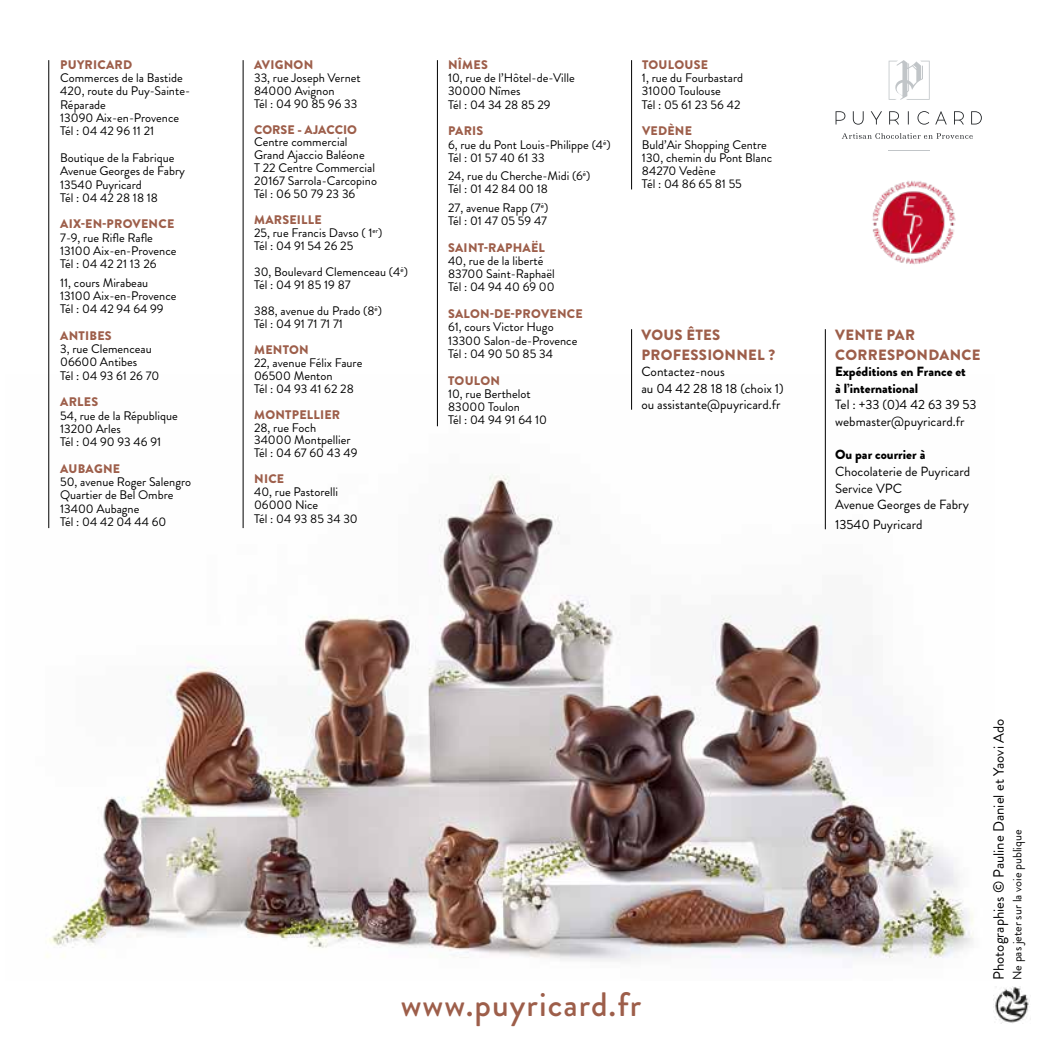
<style>
.page{position:relative;width:1042px;height:1042px;background:#fff}
.page>*{position:absolute;margin:0;border:0;box-sizing:border-box;transform-origin:0 0}
.t1{font:500 33.95px "Brandon Grotesque";letter-spacing:.03em;color:#9d5e4a}
.t2{font:900 14.88px/19.9px "Brandon Grotesque";letter-spacing:.02em;color:#9d5e4a}
.t3{font:14.88px "Brandon Grotesque";color:#000}
.t4{font:13.3px/16.6px "Brandon Grotesque";color:#000}
.t5{font:900 13.3px/16.6px "Brandon Grotesque";color:#000}
.t6{font:12.42px/13.3px "Brandon Grotesque";color:#000}
.t7{font:900 12.42px "Brandon Grotesque";letter-spacing:.02em;color:#9d5e4a}
.t8{font:900 12.42px "Brandon Grotesque";color:#9d5e4a}
.t9{font:12.25px "Brandon Grotesque";color:#000}
.s1{font-weight:900;color:#9d5e4a}
</style>
<div class="page">
<img style="left:46px;top:374px;width:927px;height:587px">
<svg style="left:835px;top:111px;width:10px;height:13px"></svg>
<svg style="left:853px;top:111px;width:10px;height:14px"></svg>
<svg style="left:871px;top:111px;width:11px;height:13px"></svg>
<svg style="left:889px;top:111px;width:10px;height:13px"></svg>
<svg style="left:908px;top:111px;width:1px;height:13px"></svg>
<svg style="left:917px;top:111px;width:12px;height:14px"></svg>
<svg style="left:935px;top:111px;width:12px;height:13px"></svg>
<svg style="left:954px;top:111px;width:10px;height:13px"></svg>
<svg style="left:971px;top:111px;width:11px;height:13px"></svg>
<hr style="left:888px;top:150px;width:41px;height:1px;background:#c1c5c8">
<svg style="left:888px;top:60px;width:41px;height:40px"></svg>
<svg style="left:842px;top:133px;width:130px;height:6px"></svg>
<img style="left:872px;top:181px;width:84px;height:84px">
<hr style="left:48px;top:60px;width:1px;height:468px;background:#000">
<hr style="left:243px;top:60px;width:1px;height:468px;background:#000">
<hr style="left:825px;top:329px;width:1px;height:200px;background:#000">
<hr style="left:631px;top:60px;width:1px;height:129px;background:#000">
<hr style="left:437px;top:60px;width:1px;height:366px;background:#000">
<hr style="left:631px;top:329px;width:1px;height:81px;background:#000">
<img style="left:993px;top:986px;width:38px;height:37px">
<p class="t7" style="left:60px;top:56px;width:74px">PUYRICARD</p>
<p class="t6" style="left:60px;top:71px;width:132px">Commerces de la Bastide<br>420, route du Puy-Sainte-<br>Réparade<br>13090 Aix-en-Provence<br>Tél : 04 42 96 11 21</p>
<p class="t6" style="left:60px;top:151px;width:126px">Boutique de la Fabrique<br>Avenue Georges de Fabry<br>13540 Puyricard<br>Tél : 04 42 28 18 18</p>
<p class="t7" style="left:60px;top:215px;width:116px">AIX-EN-PROVENCE</p>
<p class="t6" style="left:60px;top:231px;width:118px">7-9, rue Rifle Rafle<br>13100 Aix-en-Provence<br>Tél : 04 42 21 13 26</p>
<p class="t6" style="left:60px;top:276px;width:118px">11, cours Mirabeau<br>13100 Aix-en-Provence<br>Tél : 04 42 94 64 99</p>
<p class="t7" style="left:60px;top:327px;width:53px">ANTIBES</p>
<p class="t6" style="left:60px;top:342px;width:101px">3, rue Clemenceau<br>06600 Antibes<br>Tél : 04 93 61 26 70</p>
<p class="t7" style="left:60px;top:393px;width:39px">ARLES</p>
<p class="t6" style="left:60px;top:409px;width:119px">54, rue de la République<br>13200 Arles<br>Tél : 04 90 93 46 91</p>
<p class="t7" style="left:60px;top:460px;width:61px">AUBAGNE</p>
<p class="t6" style="left:60px;top:475px;width:132px">50, avenue Roger Salengro<br>Quartier de Bel Ombre<br>13400 Aubagne<br>Tél : 04 42 04 44 60</p>
<p class="t7" style="left:254px;top:56px;width:61px">AVIGNON</p>
<p class="t6" style="left:254px;top:71px;width:108px">33, rue Joseph Vernet<br>84000 Avignon<br>Tél : 04 90 85 96 33</p>
<p class="t8" style="left:254px;top:120px;width:104px">CORSE - AJACCIO</p>
<p class="t6" style="left:254px;top:136px;width:124px">Centre commercial<br>Grand Ajaccio Baléone<br>T 22 Centre Commercial<br>20167 Sarrola-Carcopino<br>Tél : 06 50 79 23 36</p>
<p class="t6" style="left:254px;top:214px;width:130px"><span class="s1">MARSEILLE<br></span>25, rue Francis Davso ( 1<sup>er</sup>)<br>Tél : 04 91 54 26 25</p>
<p class="t6" style="left:254px;top:265px;width:155px">30, Boulevard Clemenceau (4<sup>è</sup>)<br>Tél : 04 91 85 19 87</p>
<p class="t6" style="left:254px;top:304px;width:130px">388, avenue du Prado (8<sup>è</sup>)<br>Tél : 04 91 71 71 71</p>
<p class="t7" style="left:254px;top:341px;width:56px">MENTON</p>
<p class="t6" style="left:254px;top:356px;width:110px">22, avenue Félix Faure<br>06500 Menton<br>Tél : 04 93 41 62 28</p>
<p class="t7" style="left:254px;top:405px;width:88px">MONTPELLIER</p>
<p class="t6" style="left:254px;top:421px;width:105px">28, rue Foch<br>34000 Montpellier<br>Tél : 04 67 60 43 49</p>
<p class="t7" style="left:254px;top:470px;width:32px">NICE</p>
<p class="t6" style="left:254px;top:485px;width:105px">40, rue Pastorelli<br>06000 Nice<br>Tél : 04 93 85 34 30</p>
<p class="t7" style="left:448px;top:56px;width:41px">NÎMES</p>
<p class="t6" style="left:448px;top:71px;width:128px">10, rue de l’Hôtel-de-Ville<br>30000 Nîmes<br>Tél : 04 34 28 85 29</p>
<p class="t6" style="left:448px;top:125px;width:164px"><span class="s1">PARIS<br></span>6, rue du Pont Louis-Philippe (4<sup>è</sup>)<br>Tél : 01 57 40 61 33</p>
<p class="t6" style="left:448px;top:169px;width:144px">24, rue du Cherche-Midi (6<sup>è</sup>)<br>Tél : 01 42 84 00 18</p>
<p class="t6" style="left:448px;top:201px;width:102px">27, avenue Rapp (7<sup>è</sup>)<br>Tél : 01 47 05 59 47</p>
<p class="t7" style="left:448px;top:238px;width:98px">SAINT-RAPHAËL</p>
<p class="t6" style="left:448px;top:254px;width:108px">40, rue de la liberté<br>83700 Saint-Raphaël<br>Tél : 04 94 40 69 00</p>
<p class="t7" style="left:448px;top:305px;width:136px">SALON-DE-PROVENCE</p>
<p class="t6" style="left:448px;top:321px;width:131px">61, cours Victor Hugo<br>13300 Salon-de-Provence<br>Tél : 04 90 50 85 34</p>
<p class="t7" style="left:448px;top:371px;width:53px">TOULON</p>
<p class="t6" style="left:448px;top:387px;width:100px">10, rue Berthelot<br>83000 Toulon<br>Tél : 04 94 91 64 10</p>
<p class="t7" style="left:642px;top:56px;width:67px">TOULOUSE</p>
<p class="t6" style="left:642px;top:71px;width:103px">1, rue du Fourbastard<br>31000 Toulouse<br>Tél : 05 61 23 56 42</p>
<p class="t7" style="left:642px;top:122px;width:52px">VEDÈNE</p>
<p class="t6" style="left:642px;top:138px;width:132px">Buld’Air Shopping Centre<br>130, chemin du Pont Blanc<br>84270 Vedène<br>Tél : 04 86 65 81 55</p>
<p class="t2" style="left:641px;top:325px;width:135px">VOUS ÊTES<br>PROFESSIONNEL ?</p>
<p class="t4" style="left:641px;top:363px;width:144px">Contactez-nous<br>au 04 42 28 18 18 (choix 1) ou assistante@puyricard.fr</p>
<p class="t2" style="left:835px;top:325px;width:147px">VENTE PAR<br>CORRESPONDANCE</p>
<p class="t5" style="left:835px;top:363px;width:132px">Expéditions en France et à l’international</p>
<p class="t4" style="left:835px;top:397px;width:143px">Tel : +33 (0)4 42 63 39 53 webmaster@puyricard.fr</p>
<p class="t5" style="left:835px;top:446px;width:92px">Ou par courrier à</p>
<p class="t4" style="left:835px;top:463px;width:137px">Chocolaterie de Puyricard<br>Service VPC<br>Avenue Georges de Fabry</p>
<p class="t4" style="left:835px;top:516px;width:89px">13540 Puyricard</p>
<h1 class="t1" style="left:401px;top:981px;width:242px">www.puyricard.fr</h1>
<p class="t3" style="left:988px;top:980px;width:263px;rotate:-90deg">Photographies © Pauline Daniel et Yaovi Ado</p>
<p class="t9" style="left:1009px;top:980px;width:152px;rotate:-90deg">Ne pas jeter sur la voie publique</p>
</div>
